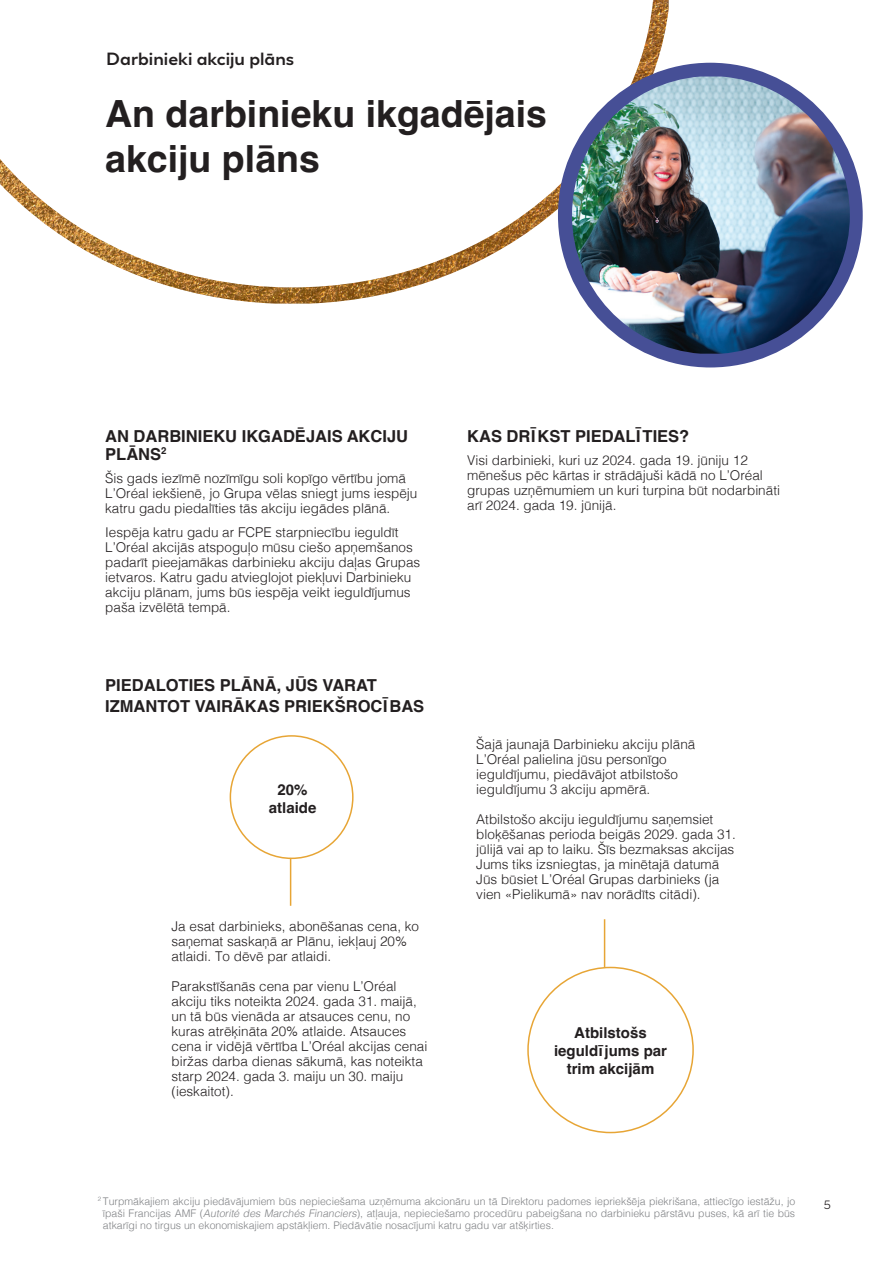
<style>
.page{position:relative;width:893px;height:1263px;background:#fff}
.page>*{position:absolute;margin:0;border:0;box-sizing:border-box;transform-origin:0 0}
.t1{font:700 37.5px/45px "Helvetica";color:#231f20}
.t2{font:700 18px "LOREAL Essentielle";color:#231f20}
.t3{font:700 16.5px/18px "Helvetica";color:#231f20}
.t4{font:700 15px/18px "Helvetica";color:#231f20;text-align:center}
.t5{font:300 13.5px/15px "Helvetica";color:#231f20}
.t6{font:12px "LOREAL Essentielle";color:#231f20}
.t7{font:300 10.5px/12px "Helvetica";color:#808285;text-align:justify}
.s1{font-style:italic}
</style>
<div class="page">
<img style="left:0;top:0;width:669px;height:304px">
<div style="left:558px;top:63px;width:305px;height:304px;background:#464f96;border-radius:50%"></div>
<img style="left:572px;top:77px;width:278px;height:277px;border-radius:134px">
<div style="left:230px;top:735px;width:124px;height:124px;border:2px solid #e7a535;border-radius:50%"></div>
<hr style="left:290px;top:858px;width:1px;height:48px;background:#e7a535">
<hr style="left:604px;top:919px;width:1px;height:48px;background:#e7a535">
<p class="t2" style="left:106px;top:47px;width:189px">Darbinieki akciju plāns</p>
<p class="t1" style="left:105px;top:95px;width:443px">An darbinieku ikgadējais akciju plāns</p>
<p class="t3" style="left:105px;top:428px;width:304px">AN DARBINIEKU IKGADĒJAIS AKCIJU<br>PLĀNS<sup>2</sup></p>
<p class="t5" style="left:105px;top:470px;width:314px">Šis gads iezīmē nozīmīgu soli kopīgo vērtību jomā<br>L’Oréal iekšienē, jo Grupa vēlas sniegt jums iespēju katru gadu piedalīties tās akciju iegādes plānā.</p>
<p class="t5" style="left:105px;top:523px;width:317px">Iespēja katru gadu ar FCPE starpniecību ieguldīt L’Oréal akcijās atspoguļo mūsu ciešo apņemšanos padarīt pieejamākas darbinieku akciju daļas Grupas ietvaros. Katru gadu atvieglojot piekļuvi Darbinieku akciju plānam, jums būs iespēja veikt ieguldījumus paša izvēlētā tempā.</p>
<p class="t3" style="left:105px;top:676px;width:320px;line-height:21px">PIEDALOTIES PLĀNĀ, JŪS VARAT<br>IZMANTOT VAIRĀKAS PRIEKŠROCĪBAS</p>
<p class="t4" style="left:269px;top:782px;width:49px">20% atlaide</p>
<p class="t5" style="left:171px;top:918px;width:249px">Ja esat darbinieks, abonēšanas cena, ko saņemat saskaņā ar Plānu, iekļauj 20% atlaidi. To dēvē par atlaidi.</p>
<p class="t5" style="left:171px;top:978px;width:257px">Parakstīšanās cena par vienu L’Oréal akciju tiks noteikta 2024. gada 31. maijā, un tā būs vienāda ar atsauces cenu, no kuras atrēķināta 20% atlaide. Atsauces cena ir vidējā vērtība L’Oréal akcijas cenai biržas darba dienas sākumā, kas noteikta starp 2024. gada 3. maiju un 30. maiju (ieskaitot).</p>
<p class="t3" style="left:467px;top:428px;width:224px">KAS DRĪKST PIEDALĪTIES?</p>
<p class="t5" style="left:467px;top:452px;width:314px">Visi darbinieki, kuri uz 2024. gada 19. jūniju 12 mēnešus pēc kārtas ir strādājuši kādā no L’Oréal grupas uzņēmumiem un kuri turpina būt nodarbināti arī 2024. gada 19. jūnijā.</p>
<p class="t5" style="left:476px;top:735px;width:221px">Šajā jaunajā Darbinieku akciju plānā L’Oréal palielina jūsu personīgo ieguldījumu, piedāvājot atbilstošo ieguldījumu 3 akciju apmērā.</p>
<p class="t5" style="left:476px;top:810px;width:261px">Atbilstošo akciju ieguldījumu saņemsiet bloķēšanas perioda beigās 2029. gada 31. jūlijā vai ap to laiku. Šīs bezmaksas akcijas Jums tiks izsniegtas, ja minētajā datumā Jūs būsiet L’Oréal Grupas darbinieks (ja vien «Pielikumā» nav norādīts citādi).</p>
<p class="t4" style="left:554px;top:1025px;width:114px">Atbilstošs ieguldījums par trim akcijām</p>
<p class="t7" style="left:103px;top:1194px;width:694px;text-indent:-5px"><sup>2</sup> Turpmākajiem akciju piedāvājumiem būs nepieciešama uzņēmuma akcionāru un tā Direktoru padomes iepriekšēja piekrišana, attiecīgo iestāžu, jo īpaši Francijas AMF (<span class="s1">Autorité desMarchésFinanciers</span>), atļauja, nepieciešamo procedūru pabeigšana no darbinieku pārstāvu puses, kā arī tie būs atkarīgi no tirgus un ekonomiskajiem apstākļiem. Piedāvātie nosacījumi katru gadu var atšķirties.</p>
<p class="t6" style="left:824px;top:1197px;width:9px">5</p>
</div>
